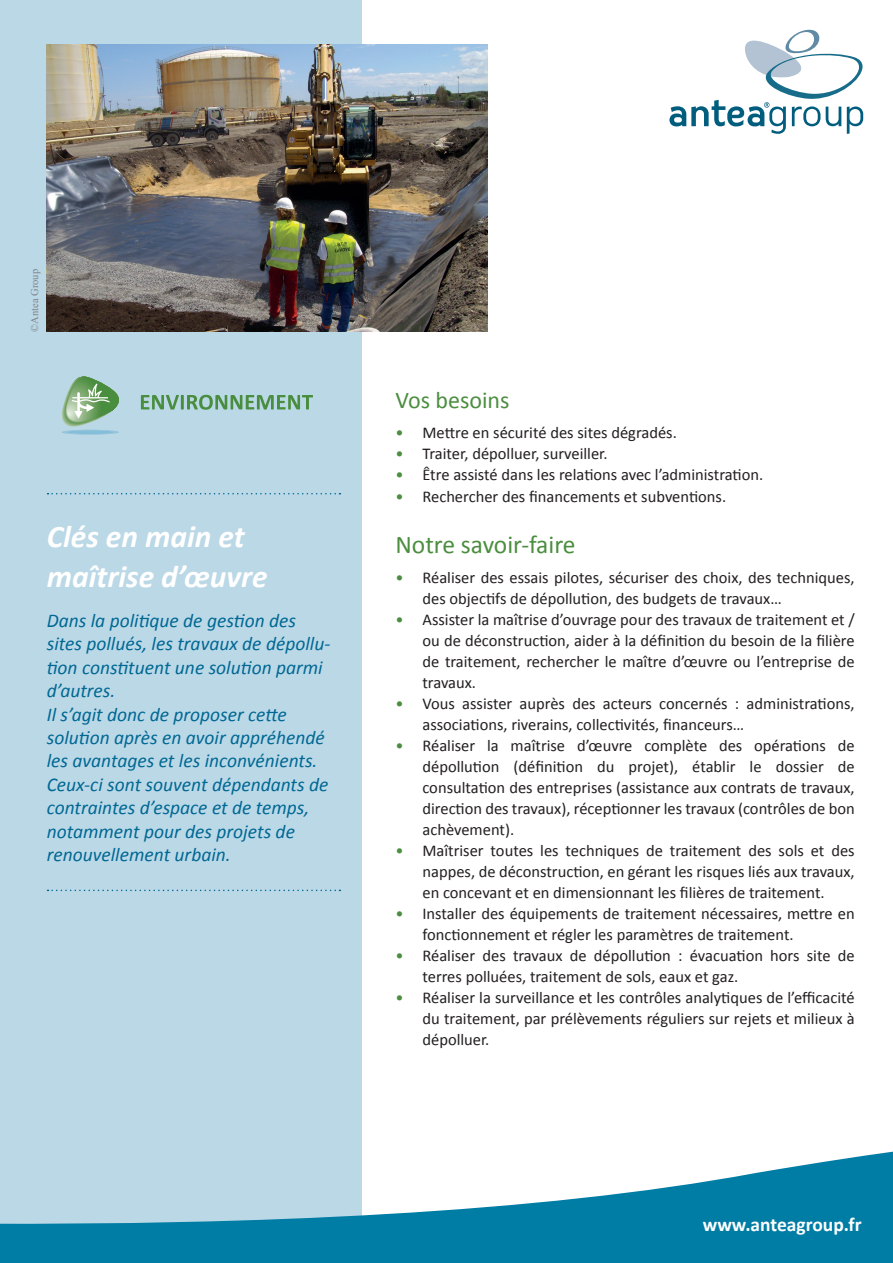
<style>
.page{position:relative;width:893px;height:1263px;background:#fff}
.page>*{position:absolute;margin:0;border:0;box-sizing:border-box;transform-origin:0 0}
.t1{font:italic 700 31.5px/39.6px "Calibri";color:#fff}
.t2{font:25.5px "Calibri";color:#4b8e3f}
.t3{font:24px "Calibri";color:#4b8e3f}
.t4{font:italic 19.5px/23.4px "Calibri";color:#006893}
.t5{font:700 19.5px "Calibri";color:#fff}
.t6{font:16.5px/21px "Calibri";color:#231f20}
.t7{font:10.5px "Times New Roman";color:#808285}
.s1{color:#4b8e3f}
</style>
<div class="page">
<div style="left:0;top:0;width:361px;height:1263px;background:#bbd8e7"></div>
<svg style="left:669px;top:30px;width:194px;height:104px"></svg>
<svg style="left:0;top:1148px;width:893px;height:115px;fill:#007da5"></svg>
<img style="left:47px;top:45px;width:441px;height:287px">
<svg style="left:48px;top:493px;width:292px;height:1px"></svg>
<svg style="left:141px;top:395px;width:172px;height:15px"></svg>
<svg style="left:62px;top:377px;width:57px;height:58px"></svg>
<hr style="left:64px;top:430px;width:52px;height:4px;background:#93c4dc;border-radius:50%">
<hr style="left:67px;top:430px;width:47px;height:4px;background:#85bed9;border-radius:50%">
<svg style="left:48px;top:890px;width:292px;height:1px"></svg>
<p class="t7" style="left:28px;top:332px;width:64px;rotate:-90deg">©Antea Group</p>
<h1 class="t1" style="left:47px;top:517px;width:222px">Clés en main et maîtrise d’œuvre</h1>
<p class="t4" style="left:47px;top:608px;width:285px">Dans la politique de gestion des sites pollués, les travaux de dépollu&shy;tion constituent une solution parmi d’autres.<br>Il s’agit donc de proposer cette solution après en avoir appréhendé les avantages et les inconvénients.<br>Ceux-ci sont souvent dépendants de contraintes d’espace et de temps, notamment pour des projets de renouvellement urbain.</p>
<h3 class="t3" style="left:395px;top:385px;width:116px">Vos besoins</h3>
<p class="t6" style="left:395px;top:422px;width:283px"><span class="s1">•</span> Mettre en sécurité des sites dégradés.</p>
<p class="t6" style="left:395px;top:443px;width:214px"><span class="s1">•</span> Traiter, dépolluer, surveiller.</p>
<p class="t6" style="left:395px;top:464px;width:369px"><span class="s1">•</span> Être assisté dans les relations avec l’administration.</p>
<p class="t6" style="left:395px;top:486px;width:332px"><span class="s1">•</span> Rechercher des financements et subventions.</p>
<h2 class="t2" style="left:395px;top:529px;width:182px">Notre savoir-faire</h2>
<p class="t6" style="left:422px;top:567px;width:434px;text-indent:-27px"><span class="s1">•</span> Réaliser des essais pilotes, sécuriser des choix, des techniques, des objectifs de dépollution, des budgets de travaux…</p>
<p class="t6" style="left:422px;top:609px;width:434px;text-align:justify;text-indent:-27px"><span class="s1">•</span> Assister la maîtrise d’ouvrage pour des travaux de traitement et / ou de déconstruction, aider à la définition du besoin de la filière de traitement, rechercher le maître d’œuvre ou l’entreprise de travaux.</p>
<p class="t6" style="left:422px;top:693px;width:434px;text-indent:-27px"><span class="s1">•</span> Vous assister auprès des acteurs concernés : administrations, associations, riverains, collectivités, financeurs…</p>
<p class="t6" style="left:422px;top:735px;width:434px;text-align:justify;text-indent:-27px"><span class="s1">•</span> Réaliser la maîtrise d’œuvre complète des opérations de dépollution (définition du projet), établir le dossier de consultation des entreprises (assistance aux contrats de travaux, direction des travaux), réceptionner les travaux (contrôles de bon achèvement).</p>
<p class="t6" style="left:422px;top:840px;width:434px;text-align:justify;text-indent:-27px"><span class="s1">•</span> Maîtriser toutes les techniques de traitement des sols et des nappes, de déconstruction, en gérant les risques liés aux travaux, en concevant et en dimensionnant les filières de traitement.</p>
<p class="t6" style="left:422px;top:903px;width:434px;text-indent:-27px"><span class="s1">•</span> Installer des équipements de traitement nécessaires, mettre en fonctionnement et régler les paramètres de traitement.</p>
<p class="t6" style="left:422px;top:945px;width:434px;text-indent:-27px"><span class="s1">•</span> Réaliser des travaux de dépollution : évacuation hors site de terres polluées, traitement de sols, eaux et gaz.</p>
<p class="t6" style="left:422px;top:987px;width:434px;text-align:justify;text-indent:-27px"><span class="s1">•</span> Réaliser la surveillance et les contrôles analytiques de l’efficacité du traitement, par prélèvements réguliers sur rejets et milieux à dépolluer.</p>
<p class="t5" style="left:703px;top:1212px;width:161px">www.anteagroup.fr</p>
</div>
